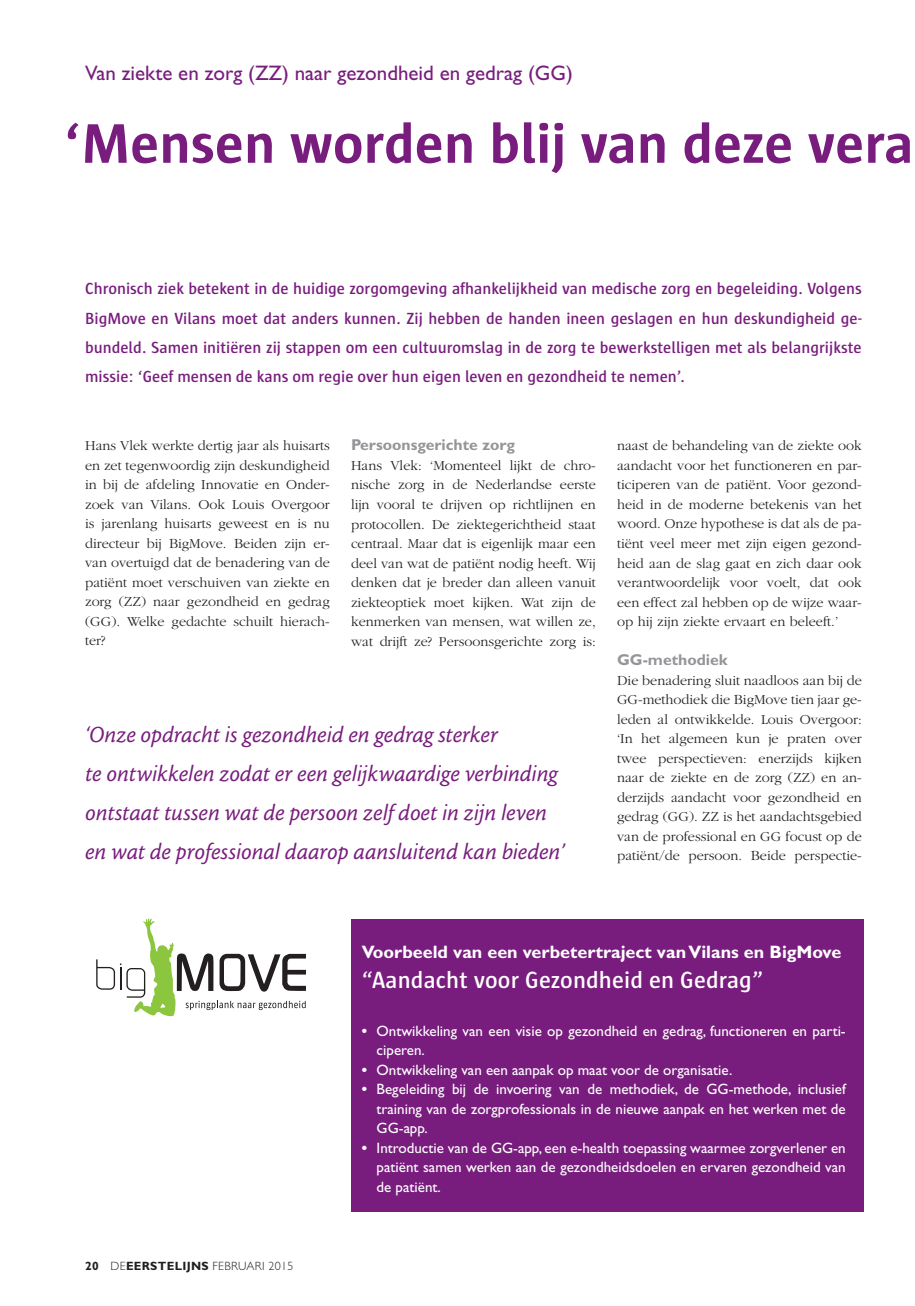
<style>
.page{position:relative;width:915px;height:1306px;background:#fff}
.page>*{position:absolute;margin:0;border:0;box-sizing:border-box;transform-origin:0 0}
.t1{font:700 57px "Sun";letter-spacing:.005em;color:#781d7d}
.t2{font:24px/39px "Cronos MM It 408 16";letter-spacing:.005em;color:#781d7d}
.t3{font:600 24px "Sun";letter-spacing:.005em;color:#fff}
.t4{font:21px "Gill Sans";color:#781d7d}
.t5{font:700 18px "Gill Sans";color:#fff}
.t6{font:600 16.5px/29.2px "Sun";color:#781d7d;text-align:justify}
.t7{font:700 15.75px "Gill Sans";color:#939598}
.t8{font:15px/19.5px "Gill Sans";color:#fff;text-align:justify}
.t9{font:300 14.25px/19.5px "Garamond";color:#231f20;text-align:justify}
.t10{font:300 12px "Gill Sans";letter-spacing:.025em;color:#231f20}
.s1{font-weight:700}
</style>
<div class="page">
<div style="left:351px;top:918px;width:512px;height:293px;background:#781d7d"></div>
<svg style="left:96px;top:918px;width:210px;height:98px"></svg>
<h3 class="t4" style="left:85px;top:61px;width:489px">Van ziekte en zorg (ZZ) naar gezondheid en gedrag (GG)</h3>
<h1 class="t1" style="left:64px;top:112px;width:850px">‘Mensen worden blij van deze vera</h1>
<p class="t6" style="left:85px;top:274px;width:777px">Chronisch ziek betekent in de huidige zorgomgeving afhankelijkheid van medische zorg en begeleiding. Volgens BigMove en Vilans moet dat anders kunnen. Zij hebben de handen ineen geslagen en hun deskundigheid ge&shy;bundeld. Samen initiëren zij stappen om een cultuuromslag in de zorg te bewerkstelligen met als belangrijkste missie: ‘Geef mensen de kans om regie over hun eigen leven en gezondheid te nemen’.</p>
<p class="t9" style="left:85px;top:436px;width:246px">Hans Vlek werkte dertig jaar als huisarts en zet tegenwoordig zijn deskundigheid in bij de afdeling Innovatie en Onder&shy;zoek van Vilans. Ook Louis Overgoor is jarenlang huisarts geweest en is nu directeur bij BigMove. Beiden zijn er&shy;van overtuigd dat de benadering van de patiënt moet verschuiven van ziekte en zorg (ZZ) naar gezondheid en gedrag (GG). Welke gedachte schuilt hierach&shy;ter?</p>
<p class="t7" style="left:351px;top:436px;width:165px">Persoonsgerichte zorg</p>
<p class="t9" style="left:351px;top:456px;width:246px">Hans Vlek: ‘Momenteel lijkt de chro&shy;nische zorg in de Nederlandse eerste lijn vooral te drijven op richtlijnen en protocollen. De ziektegerichtheid staat centraal. Maar dat is eigenlijk maar een deel van wat de patiënt nodig heeft. Wij denken dat je breder dan alleen vanuit ziekteoptiek moet kijken. Wat zijn de kenmerken van mensen, wat willen ze, wat drijft ze? Persoonsgerichte zorg is:</p>
<h2 class="t2" style="left:85px;top:715px;width:480px">‘Onze opdracht is gezondheid en gedrag sterker<br>te ontwikkelen zodat er een gelijkwaardige verbinding ontstaat tussen wat de persoon zelf doet in zijn leven en wat de professional daarop aansluitend kan bieden’</h2>
<p class="t9" style="left:617px;top:436px;width:246px">naast de behandeling van de ziekte ook aandacht voor het functioneren en par&shy;ticiperen van de patiënt. Voor gezond&shy;heid in de moderne betekenis van het woord. Onze hypothese is dat als de pa&shy;tiënt veel meer met zijn eigen gezond&shy;heid aan de slag gaat en zich daar ook verantwoordelijk voor voelt, dat ook een effect zal hebben op de wijze waar&shy;op hij zijn ziekte ervaart en beleeft.’</p>
<p class="t7" style="left:617px;top:650px;width:112px">GG-methodiek</p>
<p class="t9" style="left:617px;top:670px;width:246px">Die benadering sluit naadloos aan bij de GG-methodiek die BigMove tien jaar ge&shy;leden al ontwikkelde. Louis Overgoor: ‘In het algemeen kun je praten over twee perspectieven: enerzijds kijken naar de ziekte en de zorg (ZZ) en an&shy;derzijds aandacht voor gezondheid en gedrag (GG). ZZ is het aandachtsgebied van de professional en GG focust op de patiënt/de persoon. Beide perspectie-</p>
<p class="t10" style="left:85px;top:1258px;width:210px"><span class="s1">20</span> DE<span class="s1">EERSTELIJNS</span> FEBRUARI 2015</p>
<p class="t5" style="left:361px;top:941px;width:481px">Voorbeeld van een verbetertraject van Vilans en BigMove</p>
<h2 class="t3" style="left:361px;top:966px;width:403px">“Aandacht voor Gezondheid en Gedrag”</h2>
<p class="t8" style="left:376px;top:1021px;width:470px;text-indent:-15px"><span class="s1">•</span> Ontwikkeling van een visie op gezondheid en gedrag, functioneren en parti&shy;ciperen.</p>
<p class="t8" style="left:361px;top:1060px;width:372px"><span class="s1">•</span> Ontwikkeling van een aanpak op maat voor de organisatie.</p>
<p class="t8" style="left:376px;top:1079px;width:470px;text-indent:-15px"><span class="s1">•</span> Begeleiding bij de invoering van de methodiek, de GG-methode, inclusief training van de zorgprofessionals in de nieuwe aanpak en het werken met de GG-app.</p>
<p class="t8" style="left:376px;top:1138px;width:470px;text-indent:-15px"><span class="s1">•</span> Introductie van de GG-app, een e-health toepassing waarmee zorgverlener en patiënt samen werken aan de gezondheidsdoelen en ervaren gezondheid van de patiënt.</p>
</div>
